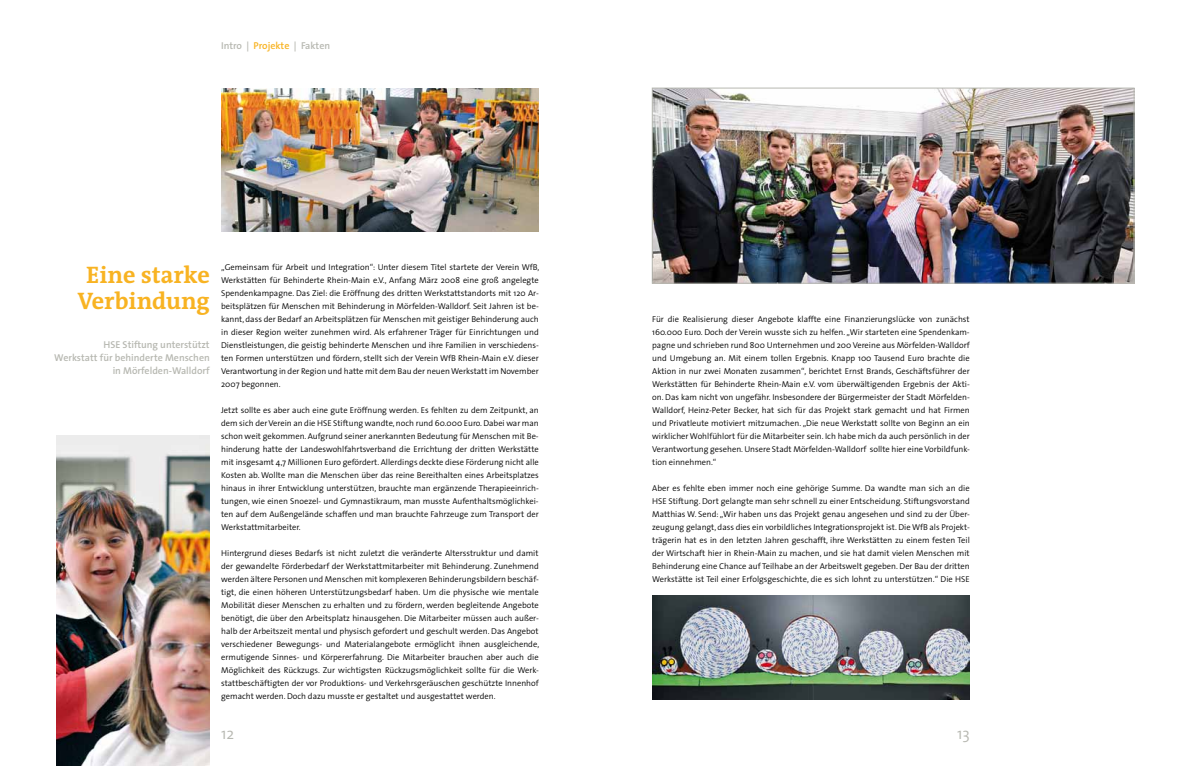
<style>
.page{position:relative;width:1191px;height:766px;background:#fff}
.page>*{position:absolute;margin:0;border:0;box-sizing:border-box;transform-origin:0 0}
.t1{font:700 24px/26px "The Antiqua B7";color:#f8b322;text-align:center}
.t2{font:300 16px "The Sans";color:#b7b8b1}
.t3{font:600 10px/13px "The Sans";color:#b7b8b1;text-align:right}
.t4{font:300 8.5px/13px "The Sans";color:#000;text-align:justify}
.s1{color:#f8b322}
</style>
<div class="page">
<img style="left:57px;top:435px;width:153px;height:330px">
<img style="left:652px;top:595px;width:317px;height:104px">
<img style="left:221px;top:88px;width:318px;height:143px">
<img style="left:654px;top:90px;width:478px;height:191px">
<div style="left:652px;top:88px;width:482px;height:195px;border:1px solid #b7b8b1"></div>
<p class="t3" style="left:221px;top:39px;width:111px">Intro | <span class="s1">Projekte</span> | Fakten</p>
<h1 class="t1" style="left:77px;top:263px;width:134px">Eine starke<br>Verbindung</h1>
<p class="t3" style="left:54px;top:338px;width:157px">HSE Stiftung unterstützt<br>Werkstatt für behinderte Menschen in Mörfelden-Walldorf</p>
<p class="t4" style="left:221px;top:260px;width:319px">„Gemeinsam für Arbeit und Integration“: Unter diesem Titel startete der Verein WfB, Werkstätten für Behinderte Rhein-Main e.V., Anfang März 2008 eine groß angelegte Spendenkampagne. Das Ziel: die Eröffnung des dritten Werkstattstandorts mit 120 Ar&shy;beitsplätzen für Menschen mit Behinderung in Mörfelden-Walldorf. Seit Jahren ist be&shy;kannt, dass der Bedarf an Arbeitsplätzen für Menschen mit geistiger Behinderung auch in dieser Region weiter zunehmen wird. Als erfahrener Träger für Einrichtungen und Dienstleistungen, die geistig behinderte Menschen und ihre Familien in verschiedens&shy;ten Formen unterstützen und fördern, stellt sich der Verein WfB Rhein-Main e.V. dieser Verantwortung in der Region und hatte mit dem Bau der neuen Werkstatt im November 2007 begonnen.</p>
<p class="t4" style="left:221px;top:403px;width:319px">Jetzt sollte es aber auch eine gute Eröffnung werden. Es fehlten zu dem Zeitpunkt, an dem sich der Verein an die HSE Stiftung wandte, noch rund 60.000 Euro. Dabei war man schon weit gekommen. Aufgrund seiner anerkannten Bedeutung für Menschen mit Be&shy;hinderung hatte der Landeswohlfahrtsverband die Errichtung der dritten Werkstätte mit insgesamt 4,7 Millionen Euro gefördert. Allerdings deckte diese Förderung nicht alle Kosten ab. Wollte man die Menschen über das reine Bereithalten eines Arbeitsplatzes hinaus in ihrer Entwicklung unterstützen, brauchte man ergänzende Therapieeinrich&shy;tungen, wie einen Snoezel- und Gymnastikraum, man musste Aufenthaltsmöglichkei&shy;ten auf dem Außengelände schaffen und man brauchte Fahrzeuge zum Transport der Werkstattmitarbeiter.</p>
<p class="t4" style="left:221px;top:546px;width:319px">Hintergrund dieses Bedarfs ist nicht zuletzt die veränderte Altersstruktur und damit der gewandelte Förderbedarf der Werkstattmitarbeiter mit Behinderung. Zunehmend werden ältere Personen und Menschen mit komplexeren Behinderungsbildern beschäf&shy;tigt, die einen höheren Unterstützungsbedarf haben. Um die physische wie mentale Mobilität dieser Menschen zu erhalten und zu fördern, werden begleitende Angebote benötigt, die über den Arbeitsplatz hinausgehen. Die Mitarbeiter müssen auch außer&shy;halb der Arbeitszeit mental und physisch gefordert und geschult werden. Das Angebot verschiedener Bewegungs- und Materialangebote ermöglicht ihnen ausgleichende, ermutigende Sinnes- und Körpererfahrung. Die Mitarbeiter brauchen aber auch die Möglichkeit des Rückzugs. Zur wichtigsten Rückzugsmöglichkeit sollte für die Werk&shy;stattbeschäftigten der vor Produktions- und Verkehrsgeräuschen geschützte Innenhof gemacht werden. Doch dazu musste er gestaltet und ausgestattet werden.</p>
<p class="t4" style="left:652px;top:312px;width:319px">Für die Realisierung dieser Angebote klaffte eine Finanzierungslücke von zunächst 160.000 Euro. Doch der Verein wusste sich zu helfen. „Wir starteten eine Spendenkam&shy;pagne und schrieben rund 800 Unternehmen und 200 Vereine aus Mörfelden-Walldorf und Umgebung an. Mit einem tollen Ergebnis. Knapp 100 Tausend Euro brachte die Aktion in nur zwei Monaten zusammen“, berichtet Ernst Brands, Geschäftsführer der Werkstätten für Behinderte Rhein-Main e.V. vom überwältigenden Ergebnis der Akti&shy;on. Das kam nicht von ungefähr. Insbesondere der Bürgermeister der Stadt Mörfelden-Walldorf, Heinz-Peter Becker, hat sich für das Projekt stark gemacht und hat Firmen und Privatleute motiviert mitzumachen. „Die neue Werkstatt sollte von Beginn an ein wirklicher Wohlfühlort für die Mitarbeiter sein. Ich habe mich da auch persönlich in der Verantwortung gesehen. Unsere Stadt Mörfelden-Walldorf sollte hier eine Vorbildfunk&shy;tion einnehmen.“</p>
<p class="t4" style="left:652px;top:481px;width:319px">Aber es fehlte eben immer noch eine gehörige Summe. Da wandte man sich an die HSE Stiftung. Dort gelangte man sehr schnell zu einer Entscheidung. Stiftungsvorstand Matthias W. Send: „Wir haben uns das Projekt genau angesehen und sind zu der Über&shy;zeugung gelangt, dass dies ein vorbildliches Integrationsprojekt ist. Die WfB als Projekt&shy;trägerin hat es in den letzten Jahren geschafft, ihre Werkstätten zu einem festen Teil der Wirtschaft hier in Rhein-Main zu machen, und sie hat damit vielen Menschen mit Behinderung eine Chance auf Teilhabe an der Arbeitswelt gegeben. Der Bau der dritten Werkstätte ist Teil einer Erfolgsgeschichte, die es sich lohnt zu unterstützen.“ Die HSE</p>
<h2 class="t2" style="left:221px;top:719px;width:15px">12</h2>
<h2 class="t2" style="left:957px;top:719px;width:14px">13</h2>
</div>
